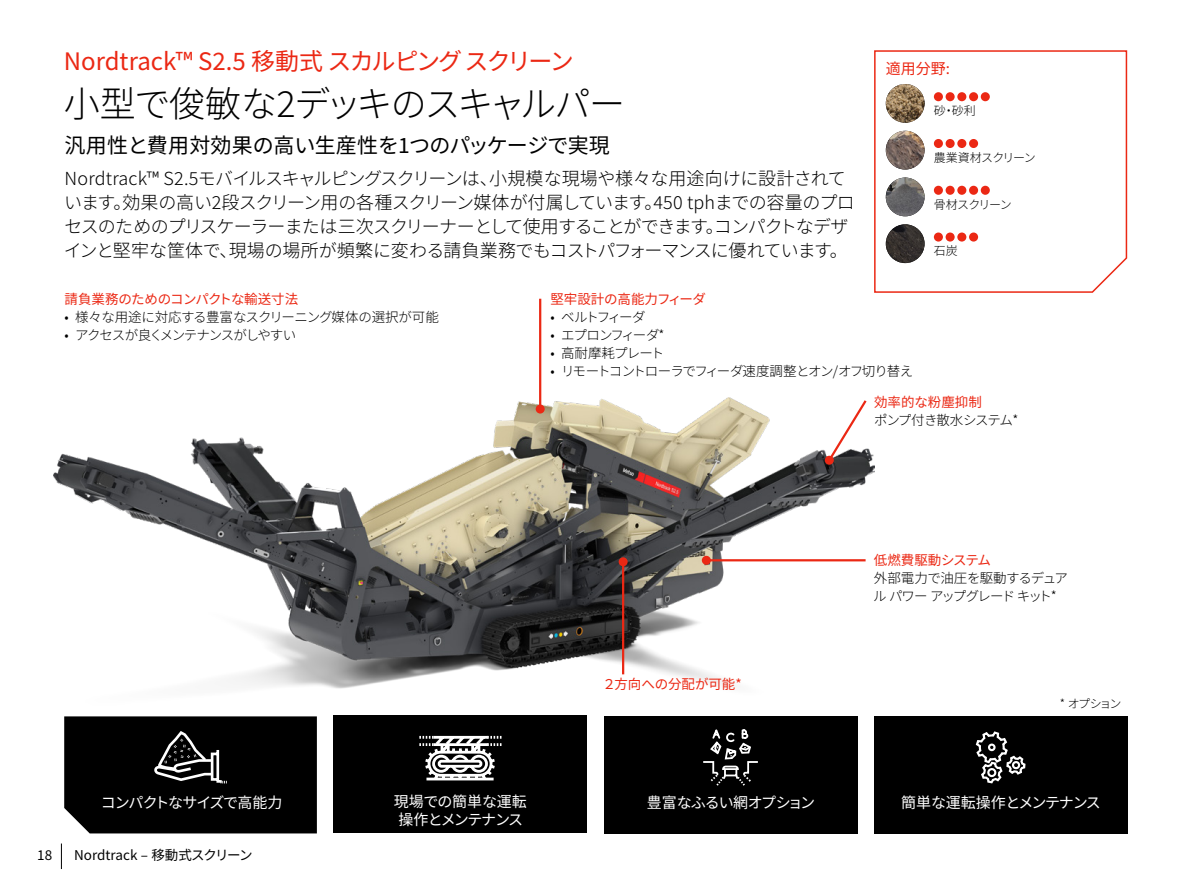
<style>
.page{position:relative;width:1191px;height:893px;background:#fff}
.page>*{position:absolute;margin:0;border:0;box-sizing:border-box;transform-origin:0 0}
.t1{font:300 36px "Noto Sans JP";letter-spacing:-.045em;color:#000}
.t2{font:24px "Noto Sans JP";letter-spacing:-.02em;color:#eb2814}
.t3{font:21px "Noto Sans JP";letter-spacing:-.015em;color:#000}
.t4{font:300 18px/24px "Noto Sans JP";letter-spacing:-.04em;color:#000}
.t5{font:15px "Noto Sans JP";letter-spacing:-.055em;color:#fff}
.t6{font:15px "Noto Sans JP";letter-spacing:-.03em;color:#fff}
.t7{font:15px "Noto Sans JP";letter-spacing:-.01em;color:#fff}
.t8{font:15px "Noto Sans JP";letter-spacing:-.085em;color:#fff}
.t9{font:15px "Noto Sans JP";color:#eb2814}
.t10{font:300 13.5px/18px "Noto Sans JP";letter-spacing:-.07em;color:#000}
.t11{font:13.5px "Noto Sans JP";letter-spacing:-.005em;color:#eb2814}
.t12{font:300 13.5px "Noto Sans JP";letter-spacing:-.095em;color:#000}
.t13{font:300 13.5px "Noto Sans JP";letter-spacing:-.02em;color:#000}
.t14{font:13.5px "Noto Sans JP";color:#000}
.t15{font:300 13.5px "Noto Sans JP";letter-spacing:-.09em;color:#000}
.t16{font:300 13.5px "Noto Sans JP";letter-spacing:-.16em;color:#000}
.t17{font:300 12px "Noto Sans JP";letter-spacing:-.08em;color:#000}
</style>
<div class="page">
<img style="left:54px;top:397px;width:821px;height:292px">
<svg style="left:61px;top:843px;width:1px;height:26px"></svg>
<svg style="left:874px;top:50px;width:254px;height:243px"></svg>
<div style="left:874px;top:716px;width:253px;height:117px;background:#000"></div>
<svg style="left:975px;top:731px;width:51px;height:53px"></svg>
<div style="left:334px;top:715px;width:253px;height:118px;background:#000"></div>
<svg style="left:419px;top:735px;width:82px;height:46px"></svg>
<div style="left:64px;top:716px;width:253px;height:117px;background:#000"></div>
<div style="left:604px;top:716px;width:253px;height:117px;background:#000"></div>
<svg style="left:703px;top:729px;width:55px;height:57px"></svg>
<hr style="left:706px;top:559px;width:159px;height:2px;background:#eb2814">
<div style="left:702px;top:556px;width:9px;height:9px;background:#eb2814;border-radius:50%"></div>
<hr style="left:539px;top:299px;width:2px;height:110px;background:#eb2814">
<div style="left:536px;top:405px;width:8px;height:9px;background:#eb2814;border-radius:50%"></div>
<svg style="left:826px;top:398px;width:42px;height:65px"></svg>
<div style="left:825px;top:456px;width:9px;height:9px;background:#eb2814;border-radius:50%"></div>
<hr style="left:622px;top:562px;width:2px;height:112px;background:#eb2814">
<div style="left:618px;top:557px;width:9px;height:9px;background:#eb2814;border-radius:50%"></div>
<h2 class="t2" style="left:64px;top:48px;width:511px">Nordtrack™ S2.5 移動式 スカルピング スクリーン</h2>
<h1 class="t1" style="left:64px;top:83px;width:563px">小型で俊敏な2デッキのスキャルパー</h1>
<p class="t3" style="left:65px;top:133px;width:547px">汎用性と費用対効果の高い生産性を1つのパッケージで実現</p>
<p class="t4" style="left:64px;top:167px;width:792px">Nordtrack™ S2.5モバイルスキャルピングスクリーンは、小規模な現場や様々な用途向けに設計されています。効果の高い2段スクリーン用の各種スクリーン媒体が付属しています。450 tphまでの容量のプロセスのためのプリスケーラーまたは三次スクリーナーとして使用することができます。コンパクトなデザインと堅牢な筐体で、現場の場所が頻繁に変わる請負業務でもコストパフォーマンスに優れています。</p>
<p class="t9" style="left:885px;top:60px;width:66px">適用分野:</p>
<p class="t17" style="left:934px;top:104px;width:43px">砂・砂利</p>
<p class="t17" style="left:934px;top:151px;width:103px">農業資材スクリーン</p>
<p class="t17" style="left:934px;top:197px;width:79px">骨材スクリーン</p>
<p class="t17" style="left:934px;top:244px;width:25px">石炭</p>
<p class="t11" style="left:65px;top:291px;width:235px">請負業務のためのコンパクトな輸送寸法</p>
<p class="t13" style="left:65px;top:309px;width:376px">• 様々な用途に対応する豊富なスクリーニング媒体の選択が可能</p>
<p class="t15" style="left:65px;top:327px;width:233px">• アクセスが良くメンテナンスがしやすい</p>
<p class="t11" style="left:550px;top:291px;width:157px">堅牢設計の高能力フィーダ</p>
<p class="t16" style="left:550px;top:309px;width:97px">• ベルトフィーダ</p>
<p class="t10" style="left:550px;top:326px;width:116px">• エプロンフィーダ*</p>
<p class="t10" style="left:550px;top:344px;width:115px">• 高耐摩耗プレート</p>
<p class="t12" style="left:550px;top:363px;width:364px">• リモートコントローラでフィーダ速度調整とオン/オフ切り替え</p>
<p class="t11" style="left:874px;top:394px;width:109px">効率的な粉塵抑制</p>
<p class="t10" style="left:874px;top:411px;width:146px">ポンプ付き散水システム*</p>
<p class="t11" style="left:602px;top:677px;width:141px">２方向への分配が可能*</p>
<p class="t11" style="left:874px;top:553px;width:119px">低燃費駆動システム</p>
<p class="t10" style="left:873px;top:570px;width:196px">外部電力で油圧を駆動するデュアルパワーアップグレードキット*</p>
<p class="t17" style="left:1060px;top:697px;width:63px">* オプション</p>
<p class="t7" style="left:394px;top:793px;width:135px">現場での簡単な運転</p>
<p class="t6" style="left:901px;top:794px;width:201px">簡単な運転操作とメンテナンス</p>
<p class="t8" style="left:398px;top:811px;width:126px">操作とメンテナンス</p>
<p class="t5" style="left:101px;top:794px;width:183px">コンパクトなサイズで高能力</p>
<p class="t5" style="left:647px;top:794px;width:170px">豊富なふるい網オプション</p>
<p class="t14" style="left:37px;top:847px;width:16px">18</p>
<p class="t14" style="left:74px;top:847px;width:180px">Nordtrack – 移動式スクリーン</p>
</div>
